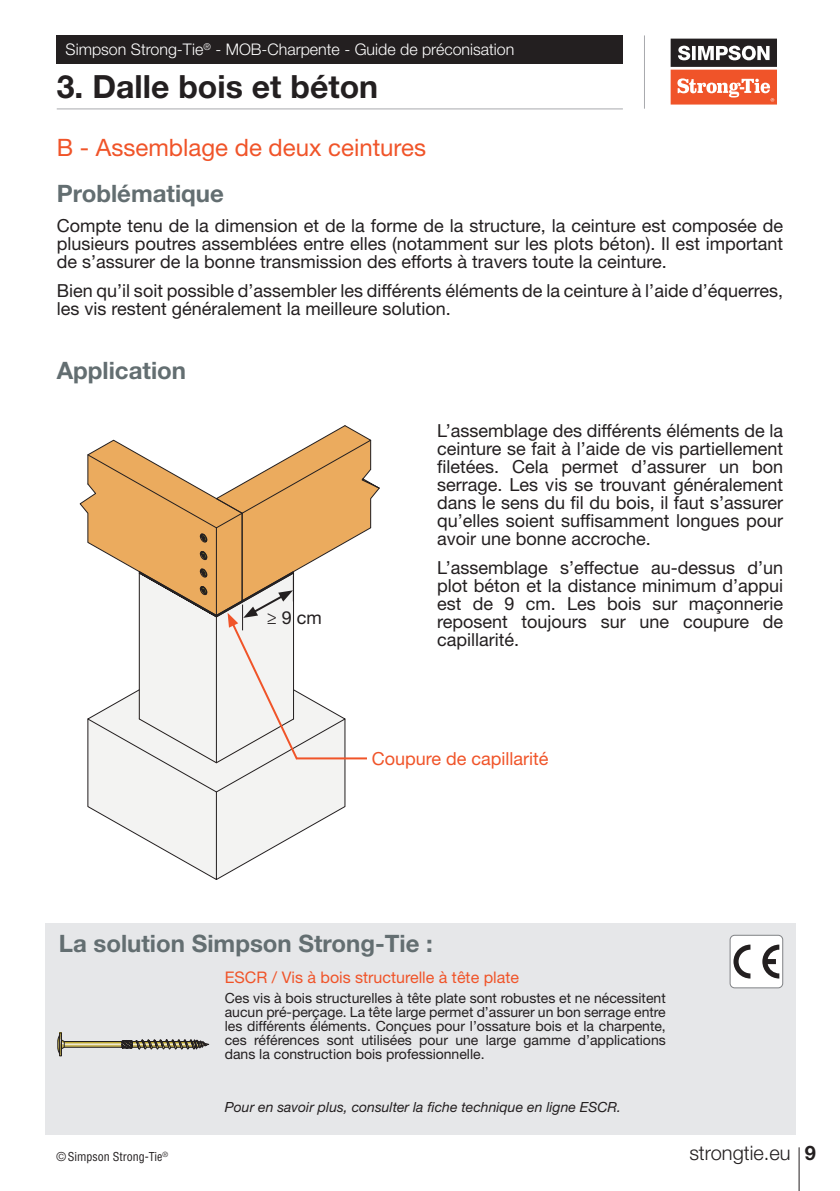
<style>
.page{position:relative;width:840px;height:1191px;background:#fff}
.page>*{position:absolute;margin:0;border:0;box-sizing:border-box;transform-origin:0 0}
.t1{font:700 32px "Helvetica Neue LT Std";color:#231f20}
.t2{font:700 24px "Helvetica Neue LT Std";color:#636e71}
.t3{font:24px "Helvetica Neue LT Std";color:#f05429}
.t4{font:300 20px "Helvetica Neue LT Std";color:#231f20}
.t5{font:18px/18px "Helvetica Neue LT Std";color:#231f20;text-align:justify}
.t6{font:18px "Helvetica Neue LT Std";color:#f05429}
.t7{font:300 16px "Helvetica Neue LT Std";color:#fff}
.t8{font:16px "Helvetica Neue LT Std";color:#f05429}
.t9{font:14px/14px "Helvetica Neue LT Std";color:#231f20;text-align:justify}
.t10{font:italic 14px "Helvetica Neue LT Std";color:#231f20}
.t11{font:condensed 12px "Helvetica LT Std";color:#231f20}
.s1{font-weight:700}
</style>
<div class="page">
<hr style="left:798px;top:1147px;width:1px;height:44px;background:#231f20">
<svg style="left:670px;top:39px;width:106px;height:66px"></svg>
<hr style="left:57px;top:109px;width:565px;height:1px;background:#a8a9ad">
<hr style="left:643px;top:35px;width:1px;height:74px;background:#a8a9ad">
<div style="left:57px;top:35px;width:565px;height:29px;background:#231f20"></div>
<div style="left:45px;top:923px;width:750px;height:211px;background:#e6e7e9"></div>
<div style="left:729px;top:935px;width:53px;height:52px;background:#fff;border-radius:5px"></div>
<svg style="left:733px;top:944px;width:45px;height:34px"></svg>
<div style="left:729px;top:934px;width:53px;height:54px;border:1px solid #808285;border-radius:5px"></div>
<svg style="left:80px;top:425px;width:300px;height:455px"></svg>
<hr style="left:296px;top:757px;width:71px;height:2px;background:#f05429">
<svg style="left:58px;top:1032px;width:151px;height:24px"></svg>
<p class="t7" style="left:66px;top:40px;width:450px">Simpson Strong-Tie<sup>®</sup> - MOB-Charpente - Guide de préconisation</p>
<h1 class="t1" style="left:57px;top:67px;width:323px">3. Dalle bois et béton</h1>
<h2 class="t3" style="left:57px;top:133px;width:370px">B - Assemblage de deux ceintures</h2>
<h2 class="t2" style="left:57px;top:179px;width:169px">Problématique</h2>
<p class="t5" style="left:57px;top:216px;width:727px">Compte tenu de la dimension et de la forme de la structure, la ceinture est composée de plusieurs poutres assemblées entre elles (notamment sur les plots béton). Il est important de s’assurer de la bonne transmission des efforts à travers toute la ceinture.</p>
<p class="t5" style="left:57px;top:281px;width:727px">Bien qu’il soit possible d’assembler les différents éléments de la ceinture à l’aide d’équerres, les vis restent généralement la meilleure solution.</p>
<h2 class="t2" style="left:57px;top:355px;width:131px">Application</h2>
<p class="t5" style="left:266px;top:608px;width:56px">≥ 9 cm</p>
<p class="t5" style="left:437px;top:421px;width:347px">L’assemblage des différents éléments de la ceinture se fait à l’aide de vis partiellement filetées. Cela permet d’assurer un bon serrage. Les vis se trouvant généralement dans le sens du fil du bois, il faut s’assurer qu’elles soient suffisamment longues pour avoir une bonne accroche.</p>
<p class="t5" style="left:437px;top:558px;width:347px">L’assemblage s’effectue au-dessus d’un plot béton et la distance minimum d’appui est de 9 cm. Les bois sur maçonnerie reposent toujours sur une coupure de capillarité.</p>
<p class="t6" style="left:371px;top:747px;width:178px">Coupure de capillarité</p>
<h2 class="t2" style="left:59px;top:928px;width:375px">La solution Simpson Strong-Tie :</h2>
<p class="t8" style="left:225px;top:967px;width:295px">ESCR / Vis à bois structurelle à tête plate</p>
<p class="t9" style="left:225px;top:990px;width:442px">Ces vis à bois structurelles à tête plate sont robustes et ne nécessitent aucun pré-perçage. La tête large permet d’assurer un bon serrage entre les différents éléments. Conçues pour l’ossature bois et la charpente, ces références sont utilisées pour une large gamme d’applications dans la construction bois professionnelle.</p>
<p class="t10" style="left:225px;top:1098px;width:397px">Pour en savoir plus, consulter la fiche technique en ligne ESCR.</p>
<p class="t11" style="left:56px;top:1149px;width:113px">© Simpson Strong-Tie<sup>®</sup></p>
<p class="t4" style="left:689px;top:1140px;width:128px">strongtie.eu <span class="s1">9</span></p>
</div>
